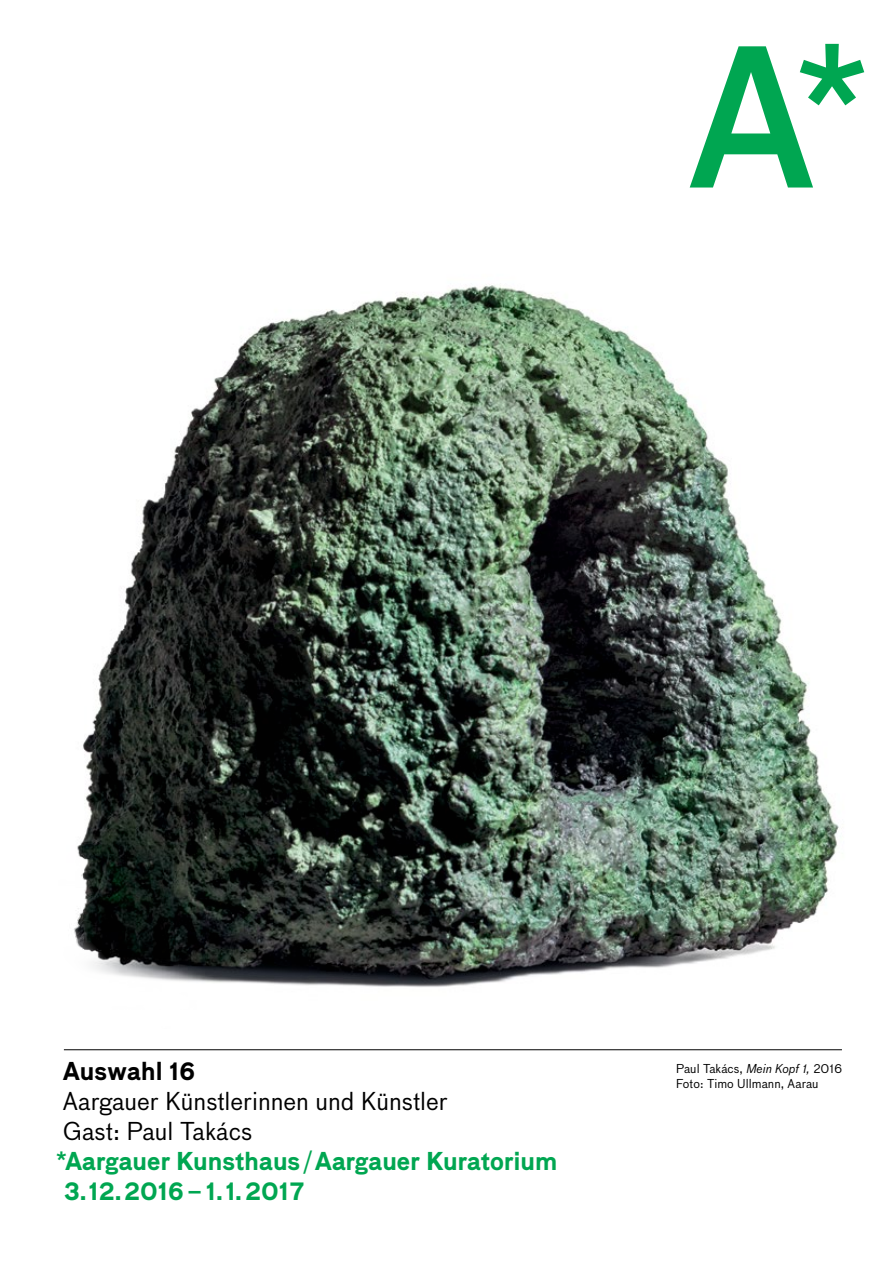
<style>
.page{position:relative;width:893px;height:1263px;background:#fff}
.page>*{position:absolute;margin:0;border:0;box-sizing:border-box;transform-origin:0 0}
.t1{font:500 187.5px "Bau Aarau";color:#00a651}
.t2{font:600 24px "Bau Aarau";letter-spacing:-.005em;color:#00a651}
.t3{font:24px "Bau Aarau";color:#000}
.t4{font:600 24px "Bau Aarau";color:#000}
.t5{font:12px/15px "Bau Aarau";letter-spacing:.005em;color:#000}
.s1{font-weight:400}
.s2{font-style:italic}
</style>
<div class="page">
<img style="left:74px;top:285px;width:765px;height:702px">
<hr style="left:64px;top:1049px;width:778px;height:1px;background:#000">
<h1 class="t1" style="left:684px;top:7px;width:192px">A*</h1>
<p class="t4" style="left:63px;top:1057px;width:134px">Auswahl 16</p>
<p class="t3" style="left:63px;top:1087px;width:386px">Aargauer Künstlerinnen und Künstler</p>
<p class="t3" style="left:63px;top:1117px;width:191px">Gast: Paul Takács</p>
<p class="t2" style="left:56px;top:1147px;width:503px">*Aargauer Kunsthaus<span class="s1">/</span>Aargauer Kuratorium</p>
<p class="t2" style="left:64px;top:1177px;width:242px">3.12. 2016–1.1.2017</p>
<p class="t5" style="left:676px;top:1061px;width:168px">Paul Takács, <span class="s2">Mein Kopf 1,</span> 2016<br>Foto: Timo Ullmann, Aarau</p>
</div>
